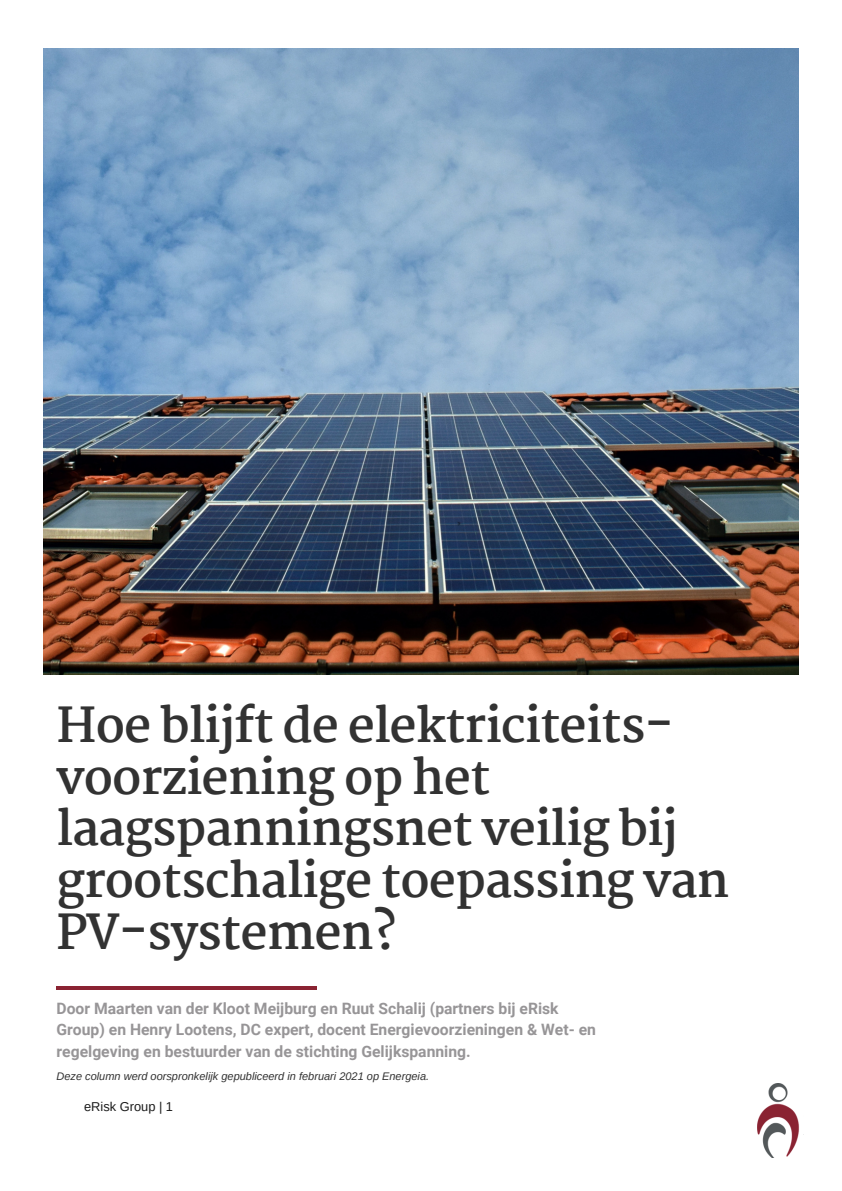
<style>
.page{position:relative;width:842px;height:1191px;background:#fff}
.page>*{position:absolute;margin:0;border:0;box-sizing:border-box;transform-origin:0 0}
.t1{font:700 47.4px/51.7px "Martel";letter-spacing:-.02em;color:#323232}
.t2{font:700 15.7px/21.7px "Roboto";color:#979597}
.t3{font:12.8px "Arimo";color:#1c1c1c}
.t4{font:italic 11px "Arimo";color:#323232}
</style>
<div class="page">
<img style="left:43px;top:48px;width:755px;height:627px">
<hr style="left:57px;top:986px;width:260px;height:3px;background:#8a2332">
<img style="left:757px;top:1083px;width:42px;height:74px">
<p class="t1" style="left:57px;top:699px;width:674px">Hoe blijft de elektriciteits&shy;voorziening op het laagspanningsnet veilig bij grootschalige toepassing van<br>PV-systemen?</p>
<p class="t2" style="left:57px;top:997px;width:541px">Door Maarten van der Kloot Meijburg en Ruut Schalij (partners bij eRisk<br>Group) en Henry Lootens, DC expert, docent Energievoorzieningen &amp; Wet- en regelgeving en bestuurder van de stichting Gelijkspanning.</p>
<p class="t4" style="left:57px;top:1070px;width:374px">Deze column werd oorspronkelijk gepubliceerd in februari 2021 op Energeia.</p>
<p class="t3" style="left:84px;top:1098px;width:90px">eRisk Group | 1</p>
</div>
